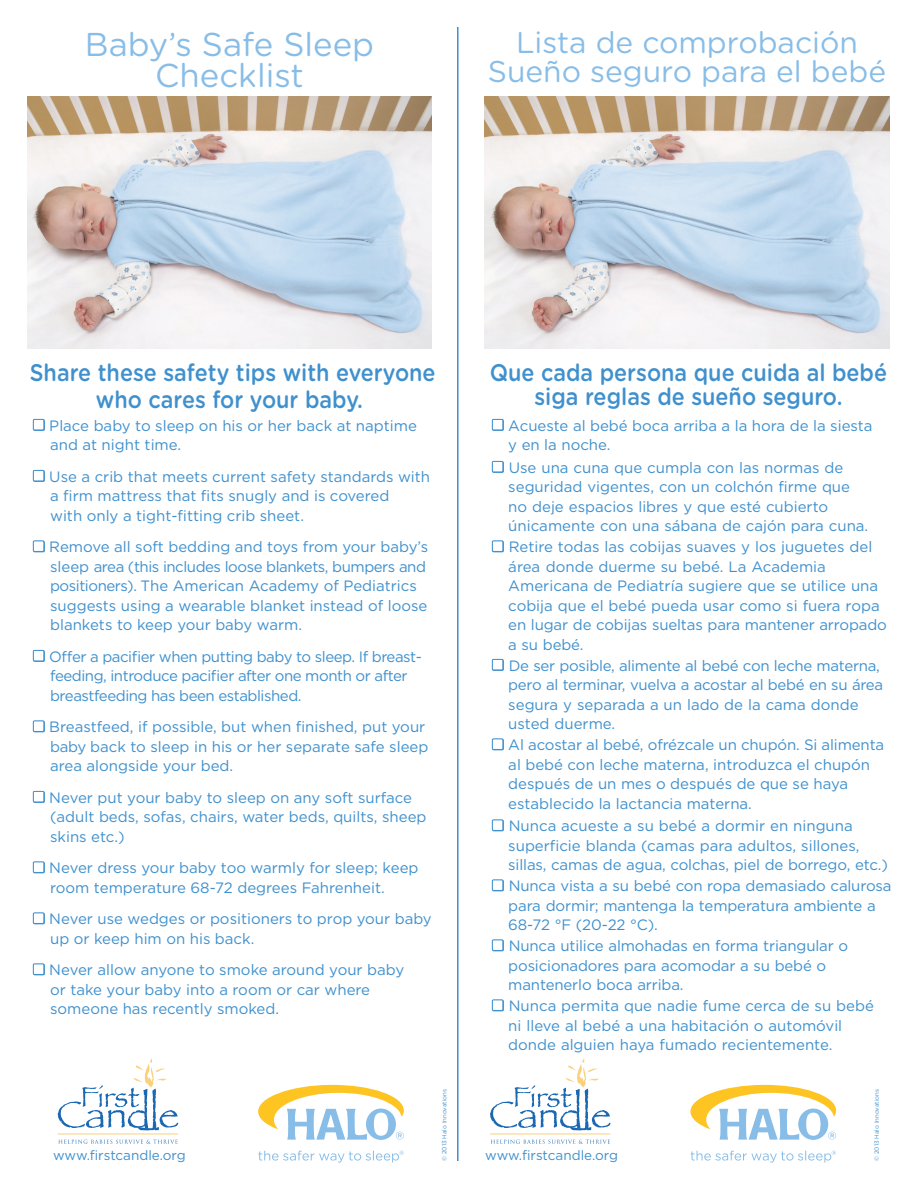
<style>
.page{position:relative;width:918px;height:1188px;background:#fff}
.page>*{position:absolute;margin:0;border:0;box-sizing:border-box;transform-origin:0 0}
.t1{font:33px "Gotham Rounded";color:#88bde7}
.t2{font:30px/28.5px "Gotham Rounded";color:#88bde7;text-align:center}
.t3{font:500 24px/27px "Gotham Rounded";color:#3f90cd;text-align:center;scale:.9 1}
.t4{font:15px/19.5px "Gotham";color:#3f90cd}
.t5{font:15px/19.5px "Gotham";letter-spacing:-.03em;color:#3f90cd}
.t6{font:15px "Gotham";letter-spacing:-.02em;color:#3f90cd}
.t7{font:13.5px "Gotham";color:#3f90cd}
.t8{font:6px "Gotham";color:#3f90cd}
</style>
<div class="page">
<hr style="left:58px;top:1134px;width:120px;height:1px;background:#fad07b">
<svg style="left:58px;top:1140px;width:120px;height:4px"></svg>
<svg style="left:58px;top:1058px;width:120px;height:72px"></svg>
<hr style="left:490px;top:1134px;width:120px;height:1px;background:#fad07b">
<svg style="left:491px;top:1140px;width:119px;height:4px"></svg>
<svg style="left:490px;top:1058px;width:121px;height:72px"></svg>
<svg style="left:258px;top:1085px;width:146px;height:55px"></svg>
<svg style="left:258px;top:1151px;width:146px;height:12px"></svg>
<svg style="left:690px;top:1085px;width:146px;height:55px"></svg>
<svg style="left:690px;top:1151px;width:146px;height:12px"></svg>
<div style="left:33px;top:419px;width:12px;height:12px;border:1px solid #3f90cd"></div>
<div style="left:33px;top:419px;width:11px;height:11px;border:1px solid #3f90cd"></div>
<div style="left:33px;top:470px;width:12px;height:12px;border:1px solid #3f90cd"></div>
<div style="left:33px;top:470px;width:11px;height:11px;border:1px solid #3f90cd"></div>
<div style="left:33px;top:541px;width:12px;height:11px;border:1px solid #3f90cd"></div>
<div style="left:33px;top:541px;width:11px;height:10px;background:#fff"></div>
<div style="left:33px;top:540px;width:11px;height:12px;border:1px solid #3f90cd"></div>
<div style="left:33px;top:650px;width:12px;height:12px;border:1px solid #3f90cd"></div>
<div style="left:33px;top:650px;width:11px;height:11px;border:1px solid #3f90cd"></div>
<div style="left:33px;top:721px;width:12px;height:11px;border:1px solid #3f90cd"></div>
<div style="left:33px;top:721px;width:11px;height:10px;background:#fff"></div>
<div style="left:33px;top:720px;width:11px;height:12px;border:1px solid #3f90cd"></div>
<div style="left:33px;top:791px;width:12px;height:12px;border:1px solid #3f90cd"></div>
<div style="left:33px;top:791px;width:11px;height:11px;border:1px solid #3f90cd"></div>
<div style="left:33px;top:862px;width:12px;height:11px;border:1px solid #3f90cd"></div>
<div style="left:33px;top:862px;width:11px;height:10px;background:#fff"></div>
<div style="left:33px;top:861px;width:11px;height:12px;border:1px solid #3f90cd"></div>
<div style="left:33px;top:913px;width:12px;height:11px;border:1px solid #3f90cd"></div>
<div style="left:33px;top:913px;width:11px;height:10px;background:#fff"></div>
<div style="left:33px;top:912px;width:11px;height:12px;border:1px solid #3f90cd"></div>
<div style="left:33px;top:964px;width:12px;height:11px;border:1px solid #3f90cd"></div>
<div style="left:33px;top:964px;width:11px;height:10px;background:#fff"></div>
<div style="left:33px;top:963px;width:11px;height:12px;border:1px solid #3f90cd"></div>
<div style="left:492px;top:419px;width:12px;height:12px;border:1px solid #3f90cd"></div>
<div style="left:492px;top:419px;width:11px;height:11px;border:1px solid #3f90cd"></div>
<div style="left:492px;top:461px;width:12px;height:12px;border:1px solid #3f90cd"></div>
<div style="left:492px;top:461px;width:11px;height:11px;border:1px solid #3f90cd"></div>
<div style="left:492px;top:541px;width:12px;height:11px;border:1px solid #3f90cd"></div>
<div style="left:492px;top:541px;width:11px;height:10px;background:#fff"></div>
<div style="left:492px;top:540px;width:11px;height:12px;border:1px solid #3f90cd"></div>
<div style="left:492px;top:659px;width:12px;height:12px;border:1px solid #3f90cd"></div>
<div style="left:492px;top:659px;width:11px;height:11px;border:1px solid #3f90cd"></div>
<div style="left:492px;top:739px;width:12px;height:11px;border:1px solid #3f90cd"></div>
<div style="left:492px;top:739px;width:11px;height:10px;background:#fff"></div>
<div style="left:492px;top:738px;width:11px;height:12px;border:1px solid #3f90cd"></div>
<div style="left:492px;top:820px;width:12px;height:11px;border:1px solid #3f90cd"></div>
<div style="left:492px;top:820px;width:11px;height:10px;background:#fff"></div>
<div style="left:492px;top:819px;width:11px;height:12px;border:1px solid #3f90cd"></div>
<div style="left:492px;top:880px;width:12px;height:11px;border:1px solid #3f90cd"></div>
<div style="left:492px;top:880px;width:11px;height:10px;background:#fff"></div>
<div style="left:492px;top:879px;width:11px;height:12px;border:1px solid #3f90cd"></div>
<div style="left:492px;top:940px;width:12px;height:11px;border:1px solid #3f90cd"></div>
<div style="left:492px;top:940px;width:11px;height:10px;background:#fff"></div>
<div style="left:492px;top:939px;width:11px;height:12px;border:1px solid #3f90cd"></div>
<div style="left:492px;top:1000px;width:12px;height:11px;border:1px solid #3f90cd"></div>
<div style="left:492px;top:1000px;width:11px;height:10px;background:#fff"></div>
<div style="left:492px;top:999px;width:11px;height:12px;border:1px solid #3f90cd"></div>
<hr style="left:457px;top:27px;width:2px;height:1134px;background:#3f90cd">
<img style="left:27px;top:96px;width:405px;height:253px">
<img style="left:485px;top:96px;width:405px;height:253px">
<p class="t1" style="left:85px;top:21px;width:291px">Baby’s Safe Sleep</p>
<p class="t1" style="left:155px;top:53px;width:150px">Checklist</p>
<p class="t2" style="left:488px;top:27px;width:400px">Lista de comprobación<br>Sueño seguro para el bebé</p>
<p class="t3" style="left:30px;top:358px;width:452px">Share these safety tips with everyone who cares for your baby.</p>
<p class="t3" style="left:490px;top:360px;width:443px;line-height:24px">Que cada persona que cuida al bebé siga reglas de sueño seguro.</p>
<p class="t4" style="left:49px;top:415px;width:369px">Place baby to sleep on his or her back at naptime and at night time.</p>
<p class="t4" style="left:49px;top:466px;width:382px">Use a crib that meets current safety standards with a firm mattress that fits snugly and is covered<br>with only a tight-fitting crib sheet.</p>
<p class="t4" style="left:49px;top:537px;width:380px">Remove all soft bedding and toys from your baby’s sleep area (this includes loose blankets, bumpers and positioners). The American Academy of Pediatrics suggests using a wearable blanket instead of loose blankets to keep your baby warm.</p>
<p class="t5" style="left:49px;top:646px;width:374px">Offer a pacifier when putting baby to sleep. If breast&shy;feeding, introduce pacifier after one month or after breastfeeding has been established.</p>
<p class="t4" style="left:49px;top:717px;width:381px">Breastfeed, if possible, but when finished, put your baby back to sleep in his or her separate safe sleep area alongside your bed.</p>
<p class="t4" style="left:49px;top:787px;width:379px">Never put your baby to sleep on any soft surface (adult beds, sofas, chairs, water beds, quilts, sheep skins etc.)</p>
<p class="t4" style="left:49px;top:858px;width:371px">Never dress your baby too warmly for sleep; keep room temperature 68-72 degrees Fahrenheit.</p>
<p class="t4" style="left:49px;top:909px;width:384px">Never use wedges or positioners to prop your baby up or keep him on his back.</p>
<p class="t4" style="left:49px;top:960px;width:356px">Never allow anyone to smoke around your baby or take your baby into a room or car where someone has recently smoked.</p>
<p class="t7" style="left:53px;top:1147px;width:134px">www.firstcandle.org</p>
<p class="t8" style="left:440px;top:1161px;width:73px;rotate:-90deg">© 2013 Halo Innovations</p>
<p class="t4" style="left:508px;top:415px;width:366px">Acueste al bebé boca arriba a la hora de la siesta y en la noche.</p>
<p class="t4" style="left:508px;top:457px;width:361px">Use una cuna que cumpla con las normas de seguridad vigentes, con un colchón firme que no deje espacios libres y que esté cubierto únicamente con una sábana de cajón para cuna.</p>
<p class="t4" style="left:509px;top:537px;width:365px">Retire todas las cobijas suaves y los juguetes del</p>
<p class="t4" style="left:508px;top:556px;width:371px">área donde duerme su bebé. La Academia<br>Americana de Pediatría sugiere que se utilice una</p>
<p class="t4" style="left:508px;top:595px;width:380px">cobija que el bebé pueda usar como si fuera ropa en lugar de cobijas sueltas para mantener arropado a su bebé.</p>
<p class="t6" style="left:509px;top:656px;width:373px">De ser posible, alimente al bebé con leche materna,</p>
<p class="t6" style="left:508px;top:675px;width:376px">pero al terminar, vuelva a acostar al bebé en su área</p>
<p class="t4" style="left:508px;top:694px;width:352px">segura y separada a un lado de la cama donde usted duerme.</p>
<p class="t4" style="left:508px;top:735px;width:377px">Al acostar al bebé, ofrézcale un chupón. Si alimenta al bebé con leche materna, introduzca el chupón después de un mes o después de que se haya establecido la lactancia materna.</p>
<p class="t4" style="left:508px;top:816px;width:381px">Nunca acueste a su bebé a dormir en ninguna superficie blanda (camas para adultos, sillones, sillas, camas de agua, colchas, piel de borrego, etc.)</p>
<p class="t4" style="left:508px;top:876px;width:385px">Nunca vista a su bebé con ropa demasiado calurosa para dormir; mantenga la temperatura ambiente a<br>68-72 °F (20-22 °C).</p>
<p class="t4" style="left:508px;top:936px;width:341px">Nunca utilice almohadas en forma triangular o posicionadores para acomodar a su bebé o mantenerlo boca arriba.</p>
<p class="t4" style="left:508px;top:996px;width:367px">Nunca permita que nadie fume cerca de su bebé ni lleve al bebé a una habitación o automóvil donde alguien haya fumado recientemente.</p>
<p class="t7" style="left:485px;top:1147px;width:134px">www.firstcandle.org</p>
<p class="t8" style="left:873px;top:1161px;width:73px;rotate:-90deg">© 2013 Halo Innovations</p>
</div>
